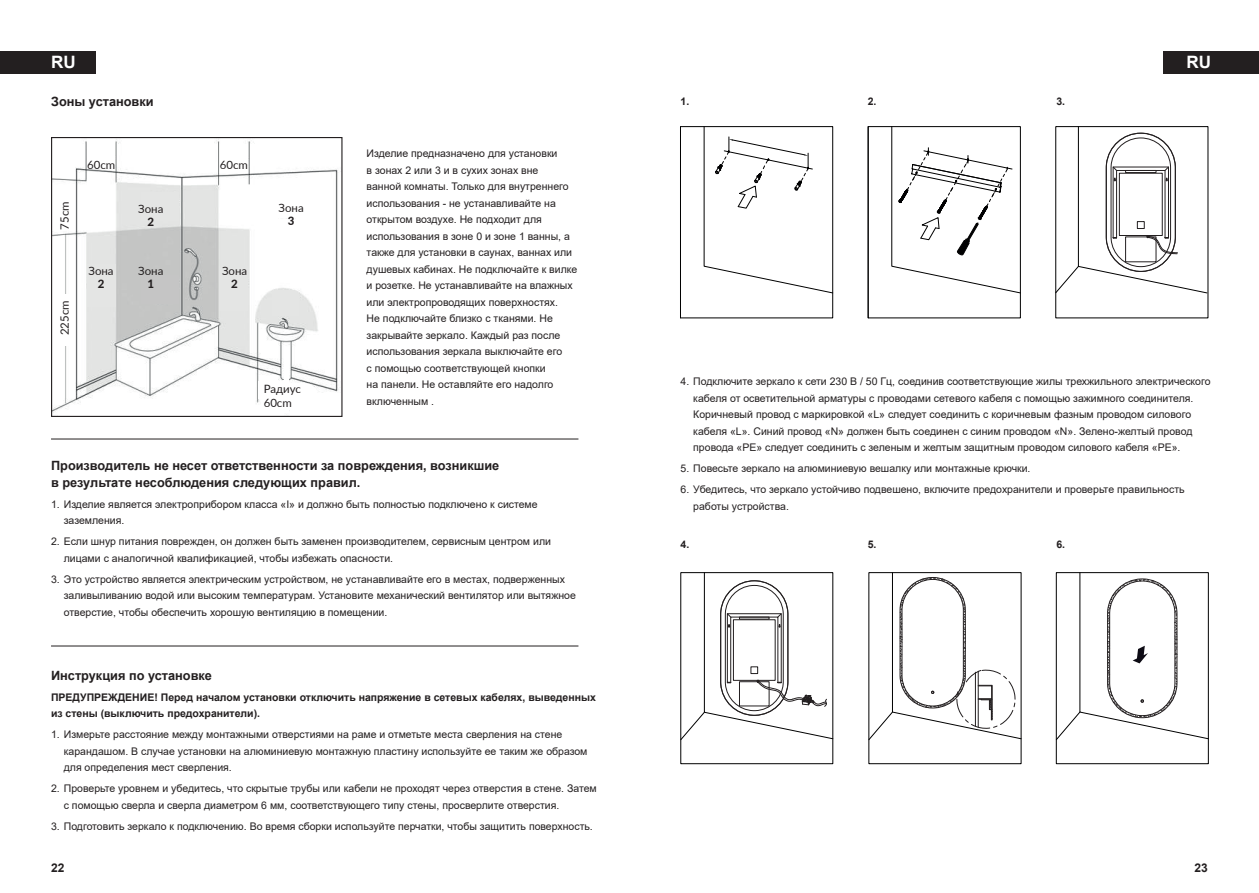
<style>
.page{position:relative;width:1259px;height:893px;background:#fff}
.page>*{position:absolute;margin:0;border:0;box-sizing:border-box;transform-origin:0 0}
.t1{font:700 17.1px "Arial";color:#fff}
.t2{font:700 12.75px/16.5px "Arial";color:#231f20}
.t3{font:700 12px "Arial";color:#231f20}
.t4{font:11.4px/13.5px "Lato";color:#231f20}
.t5{font:800 11.4px "Lato";color:#231f20}
.t6{font:10.5px/16.5px "Arial";color:#231f20}
.t7{font:700 10.5px/16.5px "Arial";color:#231f20}
</style>
<div class="page">
<div style="left:0;top:51px;width:96px;height:22px;background:#231f20"></div>
<img style="left:53px;top:139px;width:286px;height:274px">
<div style="left:51px;top:137px;width:291px;height:280px;border:1px solid #231f20"></div>
<div style="left:141px;top:192px;width:38px;height:29px;background:#e4e5e4"></div>
<div style="left:141px;top:275px;width:38px;height:29px;background:#c5c5c5"></div>
<div style="left:266px;top:189px;width:38px;height:29px;background:#fff"></div>
<div style="left:220px;top:144px;width:27px;height:29px;background:#fff"></div>
<div style="left:88px;top:139px;width:27px;height:29px;background:#fff"></div>
<div style="left:55px;top:188px;width:19px;height:38px;background:#fff"></div>
<div style="left:55px;top:294px;width:19px;height:51px;background:#fff"></div>
<div style="left:259px;top:381px;width:26px;height:17px;background:#fff"></div>
<div style="left:87px;top:264px;width:28px;height:42px;background:#e4e5e4"></div>
<div style="left:219px;top:269px;width:28px;height:42px;background:#e4e5e4"></div>
<svg style="left:272px;top:290px;width:28px;height:26px"></svg>
<hr style="left:51px;top:439px;width:527px;height:1px;background:#231f20">
<hr style="left:51px;top:646px;width:527px;height:1px;background:#231f20">
<div style="left:1163px;top:51px;width:96px;height:22px;background:#231f20"></div>
<div style="left:284px;top:380px;width:5px;height:32px;background:#fff"></div>
<svg style="left:284px;top:372px;width:34px;height:29px"></svg>
<hr style="left:680px;top:127px;width:1px;height:191px;background:#000001">
<div style="left:868px;top:126px;width:152px;height:192px;border:1px solid #000001"></div>
<svg style="left:703px;top:126px;width:130px;height:167px"></svg>
<svg style="left:891px;top:126px;width:130px;height:167px"></svg>
<svg style="left:1055px;top:126px;width:152px;height:167px"></svg>
<svg style="left:680px;top:572px;width:153px;height:168px"></svg>
<svg style="left:868px;top:572px;width:153px;height:168px"></svg>
<svg style="left:1055px;top:572px;width:154px;height:168px"></svg>
<h1 class="t1" style="left:51px;top:50px;width:26px">RU</h1>
<p class="t2" style="left:51px;top:94px;width:104px">Зоны установки</p>
<p class="t7" style="left:680px;top:93px;width:10px">1.</p>
<p class="t7" style="left:867px;top:93px;width:10px">2.</p>
<p class="t7" style="left:1056px;top:93px;width:10px">3.</p>
<h1 class="t1" style="left:1186px;top:50px;width:26px">RU</h1>
<p class="t4" style="left:57px;top:230px;width:30px;rotate:-90deg">75cm</p>
<p class="t4" style="left:57px;top:335px;width:36px;rotate:-90deg">225cm</p>
<p class="t4" style="left:87px;top:157px;width:30px">60cm</p>
<p class="t4" style="left:220px;top:157px;width:30px">60cm</p>
<p class="t4" style="left:88px;top:264px;width:27px">Зона</p>
<p class="t5" style="left:98px;top:276px;width:8px">2</p>
<p class="t4" style="left:138px;top:202px;width:27px">Зона</p>
<p class="t5" style="left:147px;top:214px;width:8px">2</p>
<p class="t4" style="left:138px;top:264px;width:27px">Зона</p>
<p class="t5" style="left:147px;top:276px;width:8px">1</p>
<p class="t4" style="left:222px;top:264px;width:27px">Зона</p>
<p class="t5" style="left:231px;top:276px;width:8px">2</p>
<p class="t4" style="left:279px;top:200px;width:27px">Зона</p>
<p class="t5" style="left:288px;top:213px;width:8px">3</p>
<p class="t4" style="left:264px;top:382px;width:39px">Радиус<br>60cm</p>
<p class="t6" style="left:367px;top:145px;width:212px">Изделие предназначено для установки<br>в зонах 2 или 3 и в сухих зонах вне<br>ванной комнаты. Только для внутреннего использования - не устанавливайте на открытом воздухе. Не подходит для использования в зоне 0 и зоне 1 ванны, а также для установки в саунах, ваннах или душевых кабинах. Не подключайте к вилке и розетке. Не устанавливайте на влажных или электропроводящих поверхностях.<br>Не подключайте близко с тканями. Не закрывайте зеркало. Каждый раз после использования зеркала выключайте его<br>с помощью соответствующей кнопки<br>на панели. Не оставляйте его надолго включенным .</p>
<p class="t2" style="left:51px;top:458px;width:450px">Производитель не несет ответственности за повреждения, возникшие в результате несоблюдения следующих правил.</p>
<p class="t6" style="left:64px;top:496px;width:475px;text-indent:-13px">1. Изделие является электроприбором класса «I» и должно быть полностью подключено к системе заземления.</p>
<p class="t6" style="left:64px;top:533px;width:489px;text-indent:-13px">2. Если шнур питания поврежден, он должен быть заменен производителем, сервисным центром или лицами с аналогичной квалификацией, чтобы избежать опасности.</p>
<p class="t6" style="left:64px;top:571px;width:513px;text-indent:-13px">3. Это устройство является электрическим устройством, не устанавливайте его в местах, подверженных заливыливанию водой или высоким температурам. Установите механический вентилятор или вытяжное отверстие, чтобы обеспечить хорошую вентиляцию в помещении.</p>
<p class="t2" style="left:51px;top:667px;width:162px">Инструкция по установке</p>
<p class="t7" style="left:51px;top:689px;width:546px">ПРЕДУПРЕЖДЕНИЕ! Перед началом установки отключить напряжение в сетевых кабелях, выведенных из стены (выключить предохранители).</p>
<p class="t6" style="left:64px;top:726px;width:525px;text-indent:-13px">1. Измерьте расстояние между монтажными отверстиями на раме и отметьте места сверления на стене карандашом. В случае установки на алюминиевую монтажную пластину используйте ее таким же образом для определения мест сверления.</p>
<p class="t6" style="left:64px;top:780px;width:534px;text-indent:-13px">2. Проверьте уровнем и убедитесь, что скрытые трубы или кабели не проходят через отверстия в стене. Затем с помощью сверла и сверла диаметром 6 мм, соответствующего типу стены, просверлите отверстия.</p>
<p class="t6" style="left:51px;top:818px;width:543px">3. Подготовить зеркало к подключению. Во время сборки используйте перчатки, чтобы защитить поверхность.</p>
<p class="t6" style="left:693px;top:373px;width:519px;text-indent:-13px">4. Подключите зеркало к сети 230 В / 50 Гц, соединив соответствующие жилы трехжильного электрического кабеля от осветительной арматуры с проводами сетевого кабеля с помощью зажимного соединителя.<br>Коричневый провод с маркировкой «L» следует соединить с коричневым фазным проводом силового кабеля «L». Синий провод «N» должен быть соединен с синим проводом «N». Зелено-желтый провод провода «PE» следует соединить с зеленым и желтым защитным проводом силового кабеля «PE».</p>
<p class="t6" style="left:680px;top:460px;width:351px">5. Повесьте зеркало на алюминиевую вешалку или монтажные крючки.</p>
<p class="t6" style="left:693px;top:481px;width:493px;text-indent:-13px">6. Убедитесь, что зеркало устойчиво подвешено, включите предохранители и проверьте правильность работы устройства.</p>
<p class="t7" style="left:680px;top:536px;width:10px">4.</p>
<p class="t7" style="left:867px;top:536px;width:10px">5.</p>
<p class="t7" style="left:1056px;top:536px;width:10px">6.</p>
<p class="t3" style="left:51px;top:859px;width:15px">22</p>
<p class="t3" style="left:1194px;top:859px;width:15px">23</p>
</div>
